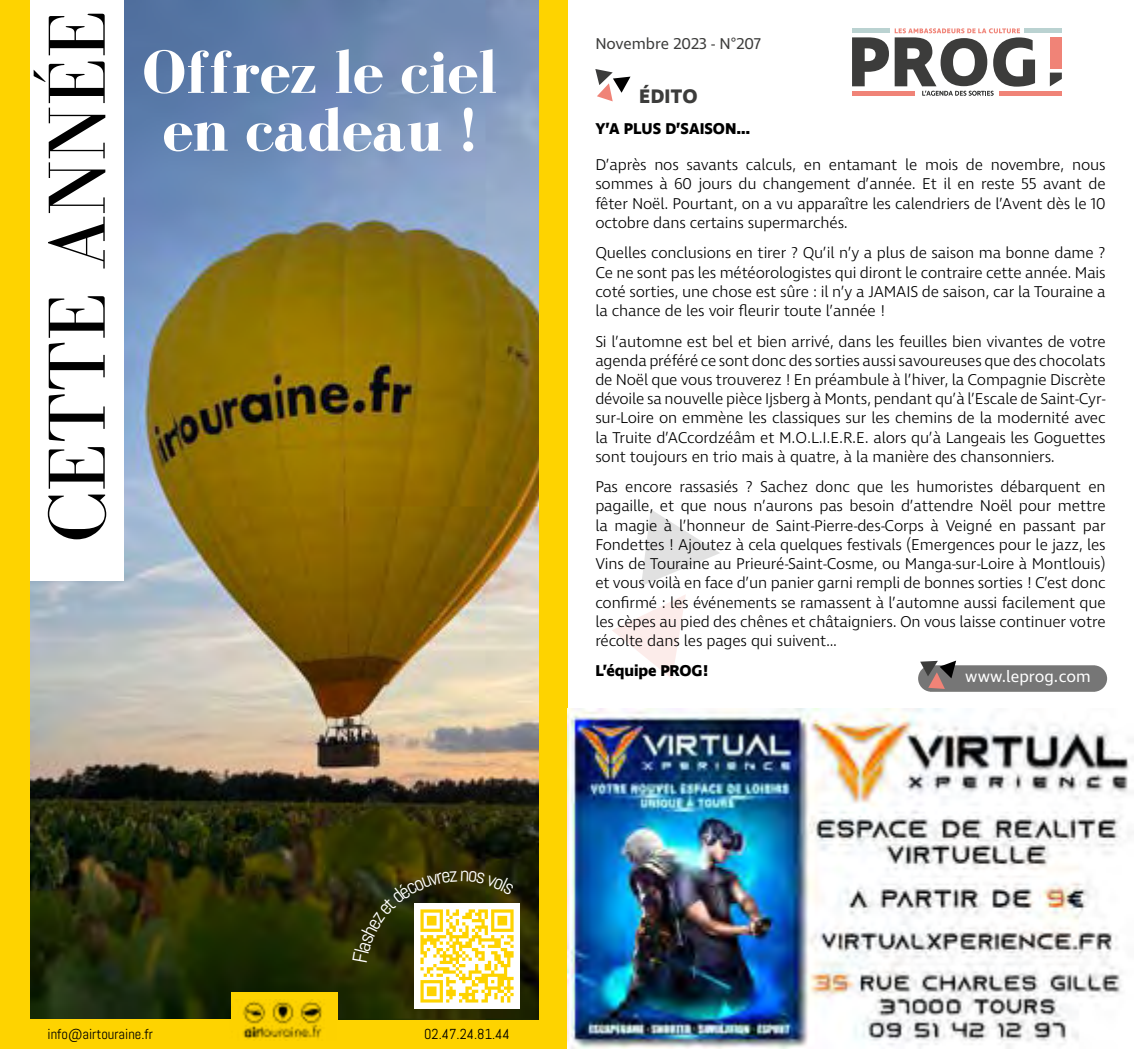
<style>
.page{position:relative;width:1134px;height:1049px;background:#fff}
.page>*{position:absolute;margin:0;border:0;box-sizing:border-box;transform-origin:0 0}
.t1{font:83.2px "Bodoni FLF";color:#000}
.t2{font:700 62.6px/57.8px "Bodoni FLF";color:#fff;text-align:center}
.t3{font:700 20px "Ingra";letter-spacing:.01em;color:#3c3c3b}
.t4{font:16.6px "Ingra";color:#fff}
.t5{font:300 16px/19.2px "Ingra";letter-spacing:-.01em;color:#000;text-align:justify}
.t6{font:700 16px "Ingra";color:#000}
.t7{font:16px "Ingra";color:#3c3c3b}
.t8{font:14.4px "Abel";color:#000}
</style>
<div class="page">
<svg style="left:612px;top:595px;width:74px;height:84px"></svg>
<svg style="left:641px;top:510px;width:79px;height:76px"></svg>
<svg style="left:595px;top:69px;width:35px;height:32px"></svg>
<svg style="left:852px;top:37px;width:37px;height:49px"></svg>
<svg style="left:1050px;top:73px;width:12px;height:13px"></svg>
<div style="left:1050px;top:38px;width:12px;height:31px;background:#f08377"></div>
<div style="left:1024px;top:28px;width:38px;height:5px;background:#bad2d1"></div>
<div style="left:852px;top:28px;width:38px;height:5px;background:#bad2d1"></div>
<svg style="left:895px;top:28px;width:140px;height:68px"></svg>
<div style="left:1000px;top:91px;width:62px;height:5px;background:#f08377"></div>
<div style="left:852px;top:91px;width:62px;height:5px;background:#f08377"></div>
<div style="left:918px;top:665px;width:189px;height:27px;background:#767676;border-radius:13px"></div>
<svg style="left:920px;top:660px;width:36px;height:29px"></svg>
<div style="left:0;top:0;width:567px;height:1049px;background:#fed300"></div>
<img style="left:30px;top:0;width:508px;height:1020px">
<div style="left:30px;top:0;width:94px;height:580px;background:#fff"></div>
<div style="left:231px;top:992px;width:107px;height:55px;background:#fed300"></div>
<img style="left:229px;top:999px;width:93px;height:42px">
<div style="left:414px;top:903px;width:106px;height:106px;background:#fff"></div>
<img style="left:567px;top:708px;width:567px;height:341px">
<svg style="left:352px;top:870px;width:165px;height:134px"></svg>
<h1 class="t1" style="left:32px;top:542px;width:534px;rotate:-90deg">CETTE ANNÉE</h1>
<h2 class="t2" style="left:142px;top:45px;width:357px">Offrez le ciel en cadeau !</h2>
<p class="t7" style="left:595px;top:34px;width:168px">Novembre 2023 - N°207</p>
<p class="t3" style="left:639px;top:83px;width:60px">ÉDITO</p>
<p class="t6" style="left:595px;top:118px;width:156px">Y’A PLUS D’SAISON…</p>
<p class="t5" style="left:595px;top:156px;width:512px">D’après nos savants calculs, en entamant le mois de novembre, nous sommes à 60 jours du changement d’année. Et il en reste 55 avant de fêter Noël. Pourtant, on a vu apparaître les calendriers de l’Avent dès le 10 octobre dans certains supermarchés.</p>
<p class="t5" style="left:595px;top:244px;width:512px">Quelles conclusions en tirer ? Qu’il n’y a plus de saison ma bonne dame ?<br>Ce ne sont pas les météorologistes qui diront le contraire cette année. Mais coté sorties, une chose est sûre : il n’y a JAMAIS de saison, car la Touraine a la chance de les voir fleurir toute l’année !</p>
<p class="t5" style="left:595px;top:332px;width:512px">Si l’automne est bel et bien arrivé, dans les feuilles bien vivantes de votre agenda préféré ce sont donc des sorties aussi savoureuses que des chocolats de Noël que vous trouverez ! En préambule à l’hiver, la Compagnie Discrète dévoile sa nouvelle pièce Ijsberg à Monts, pendant qu’à l’Escale de Saint-Cyr&shy;sur-Loire on emmène les classiques sur les chemins de la modernité avec la Truite d’ACcordzéâm et M.O.L.I.E.R.E. alors qu’à Langeais les Goguettes sont toujours en trio mais à quatre, à la manière des chansonniers.</p>
<p class="t5" style="left:595px;top:478px;width:512px">Pas encore rassasiés ? Sachez donc que les humoristes débarquent en pagaille, et que nous n’aurons pas besoin d’attendre Noël pour mettre la magie à l’honneur de Saint-Pierre-des-Corps à Veigné en passant par Fondettes ! Ajoutez à cela quelques festivals (Emergences pour le jazz, les Vins de Touraine au Prieuré-Saint-Cosme, ou Manga-sur-Loire à Montlouis) et vous voilà en face d’un panier garni rempli de bonnes sorties ! C’est donc confirmé : les événements se ramassent à l’automne aussi facilement que les cèpes au pied des chênes et châtaigniers. On vous laisse continuer votre récolte dans les pages qui suivent…</p>
<p class="t6" style="left:595px;top:661px;width:114px">L’équipe PROG!</p>
<p class="t4" style="left:965px;top:666px;width:127px">www.leprog.com</p>
<p class="t8" style="left:48px;top:1025px;width:107px">info@airtouraine.fr</p>
<p class="t8" style="left:424px;top:1025px;width:87px">02.47.24.81.44</p>
</div>
